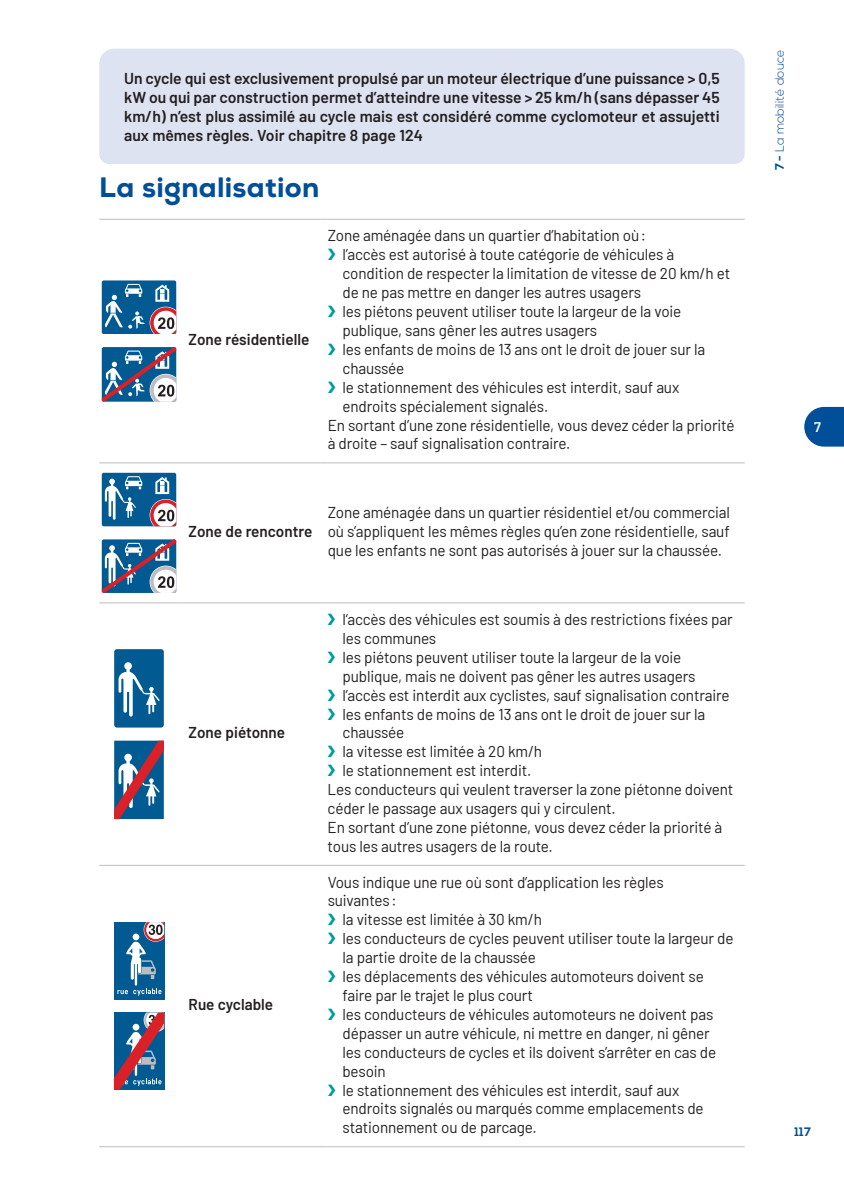
<style>
.page{position:relative;width:844px;height:1191px;background:#fff}
.page>*{position:absolute;margin:0;border:0;box-sizing:border-box;transform-origin:0 0}
.t1{font:800 28px "Nexa";letter-spacing:.01em;color:#014e99}
.t2{font:15.75px/18.9px "Barlow";letter-spacing:-.01em;color:#231f20;text-align:justify}
.t3{font:600 15.75px/18.9px "Barlow";color:#231f20;text-align:justify}
.t4{font:600 14px "Barlow";color:#fff}
.t5{font:300 12.25px "Nexa";color:#014e99}
.t6{font:700 12.25px "Nexa";color:#014e99}
.s1{font-family:"Monotype Sorts";color:#009b9e}
.s2{font-weight:700}
</style>
<div class="page">
<svg style="left:804px;top:407px;width:39px;height:39px;background:#1d61a4"></svg>
<div style="left:99px;top:49px;width:645px;height:115px;background:#dee3f1"></div>
<hr style="left:99px;top:602px;width:80px;height:1px;background:#bcbdc0">
<hr style="left:179px;top:602px;width:148px;height:1px;background:#bcbdc0">
<hr style="left:327px;top:602px;width:417px;height:1px;background:#bcbdc0">
<hr style="left:99px;top:865px;width:80px;height:1px;background:#bcbdc0">
<hr style="left:179px;top:865px;width:148px;height:1px;background:#bcbdc0">
<hr style="left:327px;top:865px;width:417px;height:1px;background:#bcbdc0">
<hr style="left:99px;top:1146px;width:80px;height:1px;background:#bcbdc0">
<hr style="left:179px;top:1146px;width:148px;height:1px;background:#bcbdc0">
<hr style="left:327px;top:1146px;width:417px;height:1px;background:#bcbdc0">
<hr style="left:99px;top:219px;width:80px;height:1px;background:#bcbdc0">
<hr style="left:179px;top:219px;width:148px;height:1px;background:#bcbdc0">
<hr style="left:327px;top:219px;width:417px;height:1px;background:#bcbdc0">
<hr style="left:99px;top:462px;width:80px;height:1px;background:#bcbdc0">
<hr style="left:179px;top:462px;width:148px;height:1px;background:#bcbdc0">
<hr style="left:327px;top:462px;width:417px;height:1px;background:#bcbdc0">
<div style="left:102px;top:280px;width:74px;height:54px;background:#015a92;border-radius:2px"></div>
<svg style="left:104px;top:284px;width:72px;height:50px"></svg>
<svg style="left:102px;top:347px;width:74px;height:55px;background:#557c9f"></svg>
<div style="left:102px;top:473px;width:74px;height:53px;background:#015a92;border-radius:2px"></div>
<svg style="left:105px;top:476px;width:37px;height:44px"></svg>
<svg style="left:149px;top:477px;width:27px;height:49px"></svg>
<svg style="left:102px;top:539px;width:74px;height:54px"></svg>
<div style="left:114px;top:649px;width:50px;height:78px;background:#015a92;border-radius:3px"></div>
<svg style="left:118px;top:662px;width:42px;height:54px"></svg>
<svg style="left:114px;top:740px;width:50px;height:79px;background:#54668b"></svg>
<div style="left:114px;top:922px;width:50px;height:77px;background:#015a92"></div>
<svg style="left:117px;top:922px;width:47px;height:73px"></svg>
<svg style="left:114px;top:1012px;width:50px;height:77px;background:#565f83"></svg>
<p class="t3" style="left:124px;top:68px;width:597px">Un cycle qui est exclusivement propulsé par un moteur électrique d’une puissance &gt; 0,5 kW ou qui par construction permet d’atteindre une vitesse &gt; 25 km/h (sans dépasser 45 km/h) n’est plus assimilé au cycle mais est considéré comme cyclomoteur et assujetti aux mêmes règles. Voir chapitre 8 page 124</p>
<h1 class="t1" style="left:99px;top:169px;width:221px">La signalisation</h1>
<p class="t3" style="left:189px;top:329px;width:122px">Zone résidentielle</p>
<p class="t2" style="left:327px;top:225px;width:320px">Zone aménagée dans un quartier d’habitation où:</p>
<p class="t2" style="left:327px;top:244px;width:348px"><span class="s1">i</span> l’accès est autorisé à toute catégorie de véhicules à</p>
<p class="t2" style="left:342px;top:263px;width:389px">condition de respecter la limitation de vitesse de 20 km/h et</p>
<p class="t2" style="left:342px;top:282px;width:300px">de ne pas mettre en danger les autres usagers</p>
<p class="t2" style="left:327px;top:301px;width:355px"><span class="s1">i</span> les piétons peuvent utiliser toute la largeur de la voie</p>
<p class="t2" style="left:342px;top:320px;width:256px">publique, sans gêner les autres usagers</p>
<p class="t2" style="left:327px;top:338px;width:379px"><span class="s1">i</span> les enfants de moins de 13 ans ont le droit de jouer sur la</p>
<p class="t2" style="left:342px;top:357px;width:63px">chaussée</p>
<p class="t2" style="left:327px;top:376px;width:353px"><span class="s1">i</span> le stationnement des véhicules est interdit, sauf aux</p>
<p class="t2" style="left:342px;top:395px;width:207px">endroits spécialement signalés.</p>
<p class="t2" style="left:327px;top:414px;width:408px">En sortant d’une zone résidentielle, vous devez céder la priorité</p>
<p class="t2" style="left:327px;top:433px;width:244px">à droite – sauf signalisation contraire.</p>
<p class="t3" style="left:189px;top:521px;width:125px">Zone de rencontre</p>
<p class="t2" style="left:327px;top:502px;width:404px">Zone aménagée dans un quartier résidentiel et/ou commercial où s’appliquent les mêmes règles qu’en zone résidentielle, sauf que les enfants ne sont pas autorisés à jouer sur la chaussée.</p>
<p class="t3" style="left:189px;top:722px;width:98px">Zone piétonne</p>
<p class="t3" style="left:189px;top:994px;width:86px">Rue cyclable</p>
<p class="t2" style="left:327px;top:608px;width:406px"><span class="s1">i</span> l‘accès des véhicules est soumis à des restrictions fixées par</p>
<p class="t2" style="left:342px;top:627px;width:95px">les communes</p>
<p class="t2" style="left:327px;top:646px;width:355px"><span class="s1">i</span> les piétons peuvent utiliser toute la largeur de la voie</p>
<p class="t2" style="left:342px;top:665px;width:354px">publique, mais ne doivent pas gêner les autres usagers</p>
<p class="t2" style="left:327px;top:684px;width:403px"><span class="s1">i</span> l’accès est interdit aux cyclistes, sauf signalisation contraire</p>
<p class="t2" style="left:327px;top:703px;width:379px"><span class="s1">i</span> les enfants de moins de 13 ans ont le droit de jouer sur la</p>
<p class="t2" style="left:342px;top:722px;width:63px">chaussée</p>
<p class="t2" style="left:327px;top:741px;width:216px"><span class="s1">i</span> la vitesse est limitée à 20 km/h</p>
<p class="t2" style="left:327px;top:760px;width:205px"><span class="s1">i</span> le stationnement est interdit.</p>
<p class="t2" style="left:327px;top:779px;width:407px">Les conducteurs qui veulent traverser la zone piétonne doivent</p>
<p class="t2" style="left:327px;top:797px;width:289px">céder le passage aux usagers qui y circulent.</p>
<p class="t2" style="left:327px;top:816px;width:396px">En sortant d’une zone piétonne, vous devez céder la priorité à</p>
<p class="t2" style="left:327px;top:835px;width:227px">tous les autres usagers de la route.</p>
<p class="t2" style="left:327px;top:871px;width:337px">Vous indique une rue où sont d’application les règles</p>
<p class="t2" style="left:327px;top:890px;width:70px">suivantes:</p>
<p class="t2" style="left:327px;top:909px;width:216px"><span class="s1">i</span> la vitesse est limitée à 30 km/h</p>
<p class="t2" style="left:327px;top:928px;width:407px"><span class="s1">i</span> les conducteurs de cycles peuvent utiliser toute la largeur de</p>
<p class="t2" style="left:342px;top:946px;width:195px">la partie droite de la chaussée</p>
<p class="t2" style="left:327px;top:965px;width:377px"><span class="s1">i</span> les déplacements des véhicules automoteurs doivent se</p>
<p class="t2" style="left:342px;top:984px;width:192px">faire par le trajet le plus court</p>
<p class="t2" style="left:327px;top:1003px;width:387px"><span class="s1">i</span> les conducteurs de véhicules automoteurs ne doivent pas</p>
<p class="t2" style="left:342px;top:1022px;width:368px">dépasser un autre véhicule, ni mettre en danger, ni gêner</p>
<p class="t2" style="left:342px;top:1041px;width:375px">les conducteurs de cycles et ils doivent s’arrêter en cas de</p>
<p class="t2" style="left:342px;top:1060px;width:45px">besoin</p>
<p class="t2" style="left:327px;top:1079px;width:353px"><span class="s1">i</span> le stationnement des véhicules est interdit, sauf aux</p>
<p class="t2" style="left:342px;top:1098px;width:362px">endroits signalés ou marqués comme emplacements de</p>
<p class="t2" style="left:342px;top:1117px;width:196px">stationnement ou de parcage.</p>
<p class="t5" style="left:772px;top:170px;width:122px;rotate:-90deg"><span class="s2">7 -</span> La mobilité douce</p>
<p class="t4" style="left:814px;top:416px;width:8px">7</p>
<p class="t6" style="left:794px;top:1124px;width:18px">117</p>
</div>
